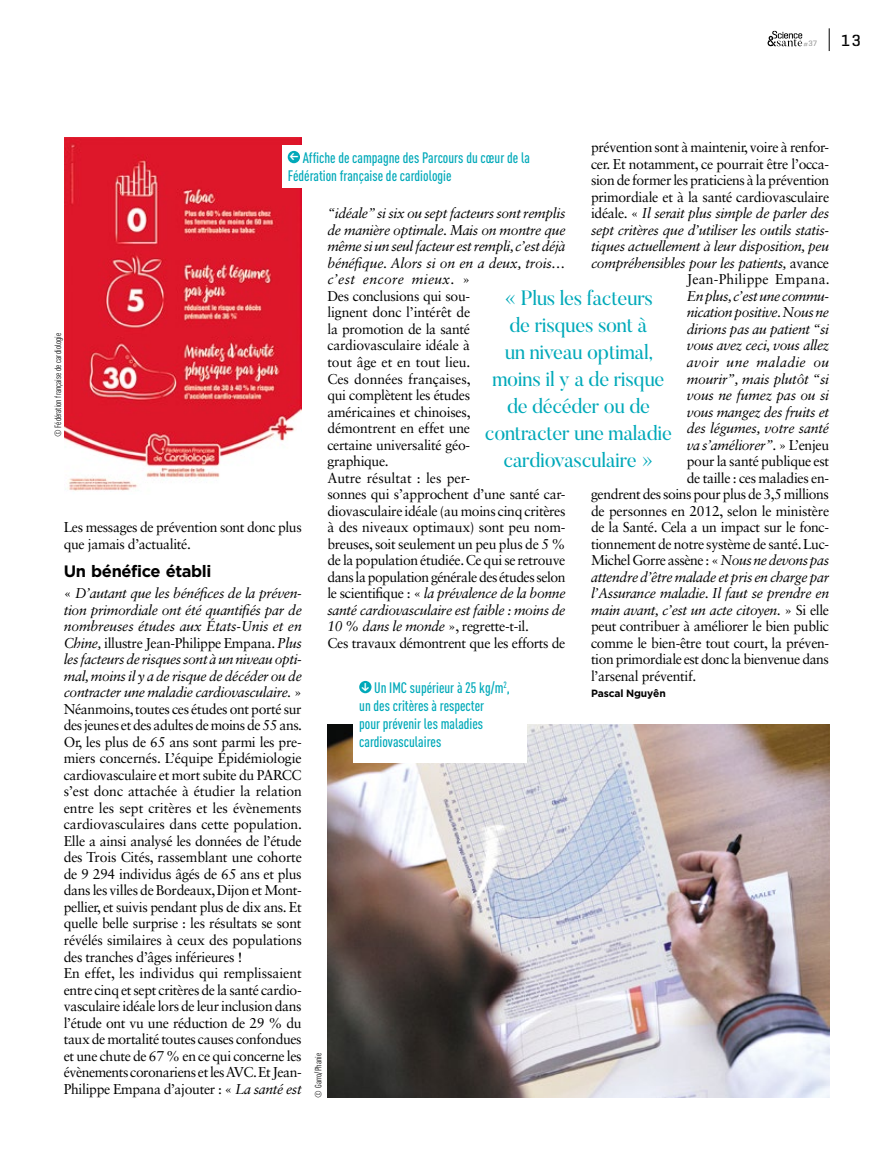
<style>
.page{position:relative;width:893px;height:1149px;background:#fff}
.page>*{position:absolute;margin:0;border:0;box-sizing:border-box;transform-origin:0 0}
.t1{font:20.7px/27px "Butler";letter-spacing:-.015em;color:#00a9b9;text-align:center}
.t2{font:700 16.5px "Gotham";letter-spacing:-.025em;color:#000}
.t3{font:500 16.5px "Geogrotesque Stencil A";color:#000}
.t4{font:500 condensed 15px/18px "DINOT";color:#00a9b9}
.t5{font:14.25px/16.5px "Sabon LT Std";letter-spacing:-.025em;color:#000}
.t6{font:italic 14.25px "Sabon LT Std";letter-spacing:-.025em;color:#000}
.t7{font:italic 14.25px "Sabon LT Std";letter-spacing:.025em;color:#000}
.t8{font:700 10.5px "Gotham";letter-spacing:-.015em;color:#000}
.t9{font:condensed 9px "DINOT";color:#000}
.t10{font:500 7.95px "Geogrotesque Stencil A";color:#9d9d9c}
.s1{font-style:italic}
.s2{font-style:normal}
</style>
<div class="page">
<img style="left:64px;top:138px;width:238px;height:353px">
<div style="left:282px;top:145px;width:284px;height:42px;background:#fff"></div>
<div style="left:288px;top:151px;width:12px;height:12px;background:#00a9b9;border-radius:50%"></div>
<img style="left:327px;top:724px;width:502px;height:372px">
<div style="left:353px;top:674px;width:174px;height:88px;background:#fff"></div>
<svg style="left:359px;top:680px;width:12px;height:13px"></svg>
<svg style="left:829px;top:28px;width:1px;height:23px"></svg>
<svg style="left:767px;top:31px;width:35px;height:16px"></svg>
<svg style="left:362px;top:682px;width:7px;height:8px"></svg>
<p class="t10" style="left:803px;top:38px;width:16px">#37</p>
<p class="t3" style="left:841px;top:30px;width:21px">13</p>
<p class="t5" style="left:591px;top:139px;width:240px;text-align:right">prévention sont à maintenir, voire à renfor&shy;cer. Et notamment, ce pourrait être l’occa&shy;sion de former les praticiens à la prévention primordiale et à la santé cardiovasculaire idéale. « <span class="s1">Il serait plus simple de parler des sept critères que d’utiliser les outils statis&shy;tiques actuellement à leur disposition, peu compréhensibles pour les patients,</span> avance Jean-Philippe Empana.</p>
<p class="t6" style="left:687px;top:287px;width:144px">En plus, c’est une commu-</p>
<p class="t6" style="left:687px;top:304px;width:144px">nication positive. Nous ne</p>
<p class="t6" style="left:687px;top:320px;width:144px">dirions pas au patient “si</p>
<p class="t6" style="left:687px;top:337px;width:144px">vous avez ceci, vous allez</p>
<p class="t7" style="left:687px;top:353px;width:144px">avoir une maladie ou</p>
<p class="t6" style="left:687px;top:370px;width:144px">mourir”, mais plutôt “si</p>
<p class="t6" style="left:687px;top:386px;width:144px">vous ne fumez pas ou si</p>
<p class="t6" style="left:687px;top:403px;width:144px">vous mangez des fruits et</p>
<p class="t6" style="left:687px;top:419px;width:144px">des légumes, votre santé</p>
<p class="t6" style="left:687px;top:436px;width:144px">va s’améliorer”. <span class="s2">» L’enjeu</span></p>
<p class="t5" style="left:687px;top:452px;width:144px">pour la santé publique est</p>
<p class="t5" style="left:687px;top:469px;width:144px">de taille : ces maladies en-</p>
<p class="t5" style="left:591px;top:485px;width:239px">gendrent des soins pour plus de 3,5 millions</p>
<p class="t5" style="left:591px;top:502px;width:240px">de personnes en 2012, selon le ministère</p>
<p class="t5" style="left:591px;top:518px;width:240px">de la Santé. Cela a un impact sur le fonc-</p>
<p class="t5" style="left:591px;top:535px;width:240px">tionnement de notre système de santé. Luc-</p>
<p class="t5" style="left:591px;top:551px;width:240px">Michel Gorre assène : « <span class="s1">Nous ne devons pas</span></p>
<p class="t6" style="left:591px;top:568px;width:240px">attendre d’être malade et pris en charge par</p>
<p class="t6" style="left:591px;top:584px;width:240px">l’Assurance maladie. Il faut se prendre en</p>
<p class="t6" style="left:591px;top:601px;width:240px">main avant, c’est un acte citoyen. <span class="s2">» Si elle</span></p>
<p class="t5" style="left:591px;top:617px;width:240px">peut contribuer à améliorer le bien public</p>
<p class="t5" style="left:591px;top:634px;width:240px">comme le bien-être tout court, la préven-</p>
<p class="t5" style="left:591px;top:650px;width:239px">tion primordiale est donc la bienvenue dans</p>
<p class="t5" style="left:591px;top:667px;width:107px">l’arsenal préventif.</p>
<p class="t8" style="left:591px;top:687px;width:76px">Pascal Nguyên</p>
<p class="t4" style="left:288px;top:149px;width:244px;text-indent:15px">Affiche de campagne des Parcours du cœur de la<br>Fédération française de cardiologie</p>
<p class="t5" style="left:327px;top:205px;width:240px"><span class="s1">“idéale” si six ou sept facteurs sont remplis de manière optimale. Mais on montre que même si un seul facteur est rempli, c’est déjà bénéfique. Alors si on en a deux, trois… c’est encore mieux.</span> »<br>Des conclusions qui sou-<br>lignent donc l’intérêt de<br>la promotion de la santé cardiovasculaire idéale à<br>tout âge et en tout lieu.<br>Ces données françaises,<br>qui complètent les études<br>américaines et chinoises,<br>démontrent en effet une<br>certaine universalité géo-<br>graphique.<br>Autre résultat : les per-<br>sonnes qui s’approchent d’une santé car&shy;diovasculaire idéale (au moins cinq critères à des niveaux optimaux) sont peu nom&shy;breuses, soit seulement un peu plus de 5 % de la population étudiée. Ce qui se retrouve dans la population générale des études selon le scientifique : « <span class="s1">la prévalence de la bonne santé cardiovasculaire est faible : moins de 10 % dans le monde</span> », regrette-t-il.<br>Ces travaux démontrent que les efforts de</p>
<h1 class="t1" style="left:485px;top:283px;width:189px">« Plus les facteurs<br>de risques sont à<br>un niveau optimal, moins il y a de risque de décéder ou de contracter une maladie cardiovasculaire »</h1>
<p class="t9" style="left:53px;top:437px;width:105px;rotate:-90deg">© Fédération française de cardiologie</p>
<p class="t5" style="left:64px;top:518px;width:240px">Les messages de prévention sont donc plus que jamais d’actualité.</p>
<p class="t2" style="left:64px;top:561px;width:149px">Un bénéfice établi</p>
<p class="t5" style="left:64px;top:584px;width:240px">« <span class="s1">D’autant que les bénéfices de la préven&shy;tion primordiale ont été quantifiés par de nombreuses études aux États-Unis et en Chine,</span> illustre Jean-Philippe Empana. <span class="s1">Plus les facteurs de risques sont à un niveau opti&shy;mal, moins il y a de risque de décéder ou de contracter une maladie cardiovasculaire.</span> » Néanmoins, toutes ces études ont porté sur des jeunes et des adultes de moins de 55 ans.<br>Or, les plus de 65 ans sont parmi les pre&shy;miers concernés. L’équipe Épidémiologie cardiovasculaire et mort subite du PARCC s’est donc attachée à étudier la relation entre les sept critères et les évènements cardiovasculaires dans cette population.<br>Elle a ainsi analysé les données de l’étude des Trois Cités, rassemblant une cohorte de 9 294 individus âgés de 65 ans et plus dans les villes de Bordeaux, Dijon et Mont&shy;pellier, et suivis pendant plus de dix ans. Et quelle belle surprise : les résultats se sont révélés similaires à ceux des populations des tranches d’âges inférieures !<br>En effet, les individus qui remplissaient entre cinq et sept critères de la santé cardio&shy;vasculaire idéale lors de leur inclusion dans l’étude ont vu une réduction de 29 % du taux de mortalité toutes causes confondues et une chute de 67 % en ce qui concerne les évènements coronariens et les AVC. Et Jean-Philippe Empana d’ajouter : « <span class="s1">La santé est</span></p>
<p class="t4" style="left:359px;top:678px;width:152px;text-indent:15px">Un IMC supérieur à 25 kg/m<sup>2</sup>, un des critères à respecter<br>pour prévenir les maladies cardiovasculaires</p>
<p class="t9" style="left:313px;top:1097px;width:46px;rotate:-90deg">© Garro/Phanie</p>
</div>
